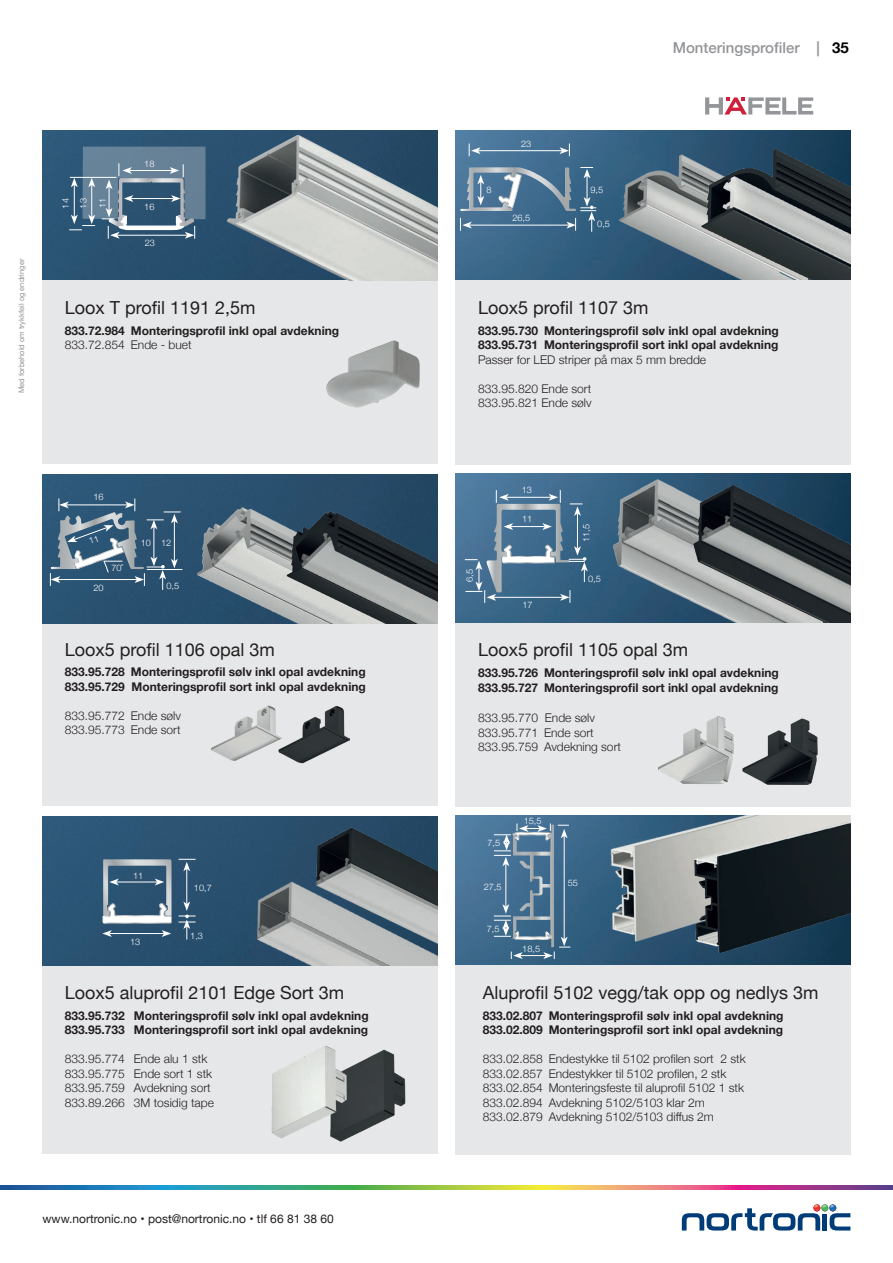
<style>
.page{position:relative;width:893px;height:1263px;background:#fff}
.page>*{position:absolute;margin:0;border:0;box-sizing:border-box;transform-origin:0 0}
.t1{font:18px "Helvetica Neue";color:#231f20}
.t2{font:500 15px "Helvetica Neue";color:#939598}
.t3{font:700 12px/14.5px "Helvetica Neue";color:#231f20}
.t4{font:300 12px/14.5px "Helvetica Neue";color:#231f20}
.t5{font:12px "Helvetica Neue";color:#231f20}
.t6{font:300 9px/17.4px "Helvetica Neue";color:#fff}
.t7{font:7.5px "Helvetica Neue";color:#939598}
.s1{font-weight:700}
.s2{font-weight:700;color:#000001}
</style>
<div class="page">
<svg style="left:682px;top:1204px;width:168px;height:26px"></svg>
<svg style="left:0;top:1186px;width:893px;height:3px;background:#818c7f"></svg>
<div style="left:455px;top:133px;width:396px;height:332px;background:#e6e7e9"></div>
<img style="left:455px;top:131px;width:396px;height:149px">
<div style="left:42px;top:132px;width:396px;height:332px;background:#e6e7e9"></div>
<div style="left:42px;top:131px;width:396px;height:149px;background:#2a5271"></div>
<img style="left:223px;top:132px;width:215px;height:149px">
<svg style="left:69px;top:147px;width:137px;height:92px;background:#5f7c93"></svg>
<img style="left:326px;top:340px;width:94px;height:68px">
<img style="left:617px;top:151px;width:80px;height:129px">
<hr style="left:478px;top:150px;width:84px;height:1px;background:#fff">
<svg style="left:469px;top:144px;width:11px;height:12px"></svg>
<svg style="left:559px;top:144px;width:11px;height:12px"></svg>
<svg style="left:460px;top:167px;width:136px;height:65px;background:#5d809c"></svg>
<div style="left:455px;top:475px;width:396px;height:332px;background:#e6e7e9"></div>
<img style="left:455px;top:473px;width:396px;height:149px">
<div style="left:42px;top:474px;width:396px;height:332px;background:#e6e7e9"></div>
<img style="left:42px;top:474px;width:396px;height:149px">
<img style="left:197px;top:504px;width:83px;height:119px">
<div style="left:455px;top:817px;width:396px;height:337px;background:#e6e7e9"></div>
<img style="left:455px;top:815px;width:396px;height:149px">
<div style="left:42px;top:816px;width:396px;height:338px;background:#e6e7e9"></div>
<img style="left:42px;top:816px;width:270px;height:149px">
<hr style="left:147px;top:569px;width:35px;height:1px;background:#fff">
<img style="left:280px;top:504px;width:158px;height:119px">
<img style="left:281px;top:706px;width:69px;height:57px">
<img style="left:211px;top:705px;width:70px;height:56px">
<img style="left:770px;top:718px;width:48px;height:67px">
<img style="left:607px;top:473px;width:216px;height:149px">
<img style="left:665px;top:483px;width:186px;height:139px">
<img style="left:658px;top:716px;width:112px;height:69px">
<img style="left:251px;top:870px;width:187px;height:95px">
<img style="left:312px;top:816px;width:126px;height:143px">
<svg style="left:103px;top:859px;width:69px;height:64px;background:#6d8699"></svg>
<hr style="left:109px;top:933px;width:55px;height:1px;background:#fff">
<svg style="left:102px;top:930px;width:10px;height:7px"></svg>
<svg style="left:162px;top:930px;width:9px;height:7px"></svg>
<svg style="left:465px;top:490px;width:123px;height:113px;background:#577c99"></svg>
<hr style="left:186px;top:869px;width:1px;height:35px;background:#fff">
<svg style="left:179px;top:859px;width:17px;height:12px"></svg>
<svg style="left:179px;top:901px;width:17px;height:38px"></svg>
<img style="left:333px;top:1049px;width:73px;height:92px">
<img style="left:271px;top:1046px;width:84px;height:92px">
<img style="left:602px;top:815px;width:86px;height:132px">
<img style="left:688px;top:815px;width:163px;height:148px">
<svg style="left:494px;top:823px;width:76px;height:136px;background:#5b7f9b"></svg>
<img style="left:697px;top:139px;width:154px;height:141px">
<svg style="left:705px;top:97px;width:108px;height:18px"></svg>
<svg style="left:50px;top:498px;width:131px;height:92px;background:#4f6f88"></svg>
<p class="t7" style="left:16px;top:393px;width:136px;rotate:-90deg">Med forbehold om trykkfeil og endringer</p>
<p class="t6" style="left:144px;top:154px;width:12px">18</p>
<p class="t6" style="left:56px;top:208px;width:12px;rotate:-90deg">14<br>13</p>
<p class="t6" style="left:144px;top:197px;width:12px">16</p>
<p class="t6" style="left:93px;top:208px;width:12px;rotate:-90deg">11</p>
<p class="t6" style="left:145px;top:234px;width:12px">23</p>
<h1 class="t1" style="left:65px;top:295px;width:192px">Loox T profil 1191 2,5m</h1>
<p class="t3" style="left:65px;top:324px;width:276px">833.72.984 Monteringsprofil inkl opal avdekning</p>
<p class="t4" style="left:65px;top:337px;width:128px">833.72.854 Ende - buet</p>
<p class="t6" style="left:93px;top:488px;width:12px">16</p>
<p class="t6" style="left:93px;top:578px;width:12px">20</p>
<p class="t6" style="left:111px;top:558px;width:13px">70˚</p>
<p class="t6" style="left:141px;top:534px;width:32px">10 12</p>
<p class="t6" style="left:166px;top:577px;width:14px">0,5</p>
<h1 class="t1" style="left:65px;top:637px;width:212px">Loox5 profil 1106 opal 3m</h1>
<p class="t3" style="left:65px;top:665px;width:303px">833.95.728 Monteringsprofil sølv inkl opal avdekning<br>833.95.729 Monteringsprofil sort inkl opal avdekning</p>
<p class="t4" style="left:65px;top:707px;width:118px">833.95.772 Ende sølv<br>833.95.773 Ende sort</p>
<p class="t2" style="left:673px;top:36px;width:178px">Monteringsprofiler <span class="s1">|</span> <span class="s2">35</span></p>
<p class="t6" style="left:521px;top:134px;width:12px">23</p>
<p class="t6" style="left:486px;top:180px;width:7px">8</p>
<p class="t6" style="left:590px;top:181px;width:14px">9,5</p>
<p class="t6" style="left:597px;top:214px;width:14px">0,5</p>
<p class="t6" style="left:512px;top:208px;width:19px">26,5</p>
<h1 class="t1" style="left:478px;top:295px;width:172px">Loox5 profil 1107 3m</h1>
<p class="t3" style="left:478px;top:324px;width:302px">833.95.730 Monteringsprofil sølv inkl opal avdekning<br>833.95.731 Monteringsprofil sort inkl opal avdekning</p>
<p class="t4" style="left:478px;top:351px;width:230px">Passer for LED striper på max 5 mm bredde</p>
<p class="t4" style="left:478px;top:380px;width:115px">833.95.820 Ende sort<br>833.95.821 Ende sølv</p>
<p class="t6" style="left:522px;top:480px;width:12px">13</p>
<p class="t6" style="left:460px;top:582px;width:14px;rotate:-90deg">6,5</p>
<p class="t6" style="left:522px;top:509px;width:12px">11</p>
<p class="t6" style="left:522px;top:596px;width:12px">17</p>
<p class="t6" style="left:577px;top:542px;width:19px;rotate:-90deg">11,5</p>
<p class="t6" style="left:588px;top:569px;width:14px">0,5</p>
<h1 class="t1" style="left:478px;top:637px;width:212px">Loox5 profil 1105 opal 3m</h1>
<p class="t3" style="left:478px;top:666px;width:302px">833.95.726 Monteringsprofil sølv inkl opal avdekning<br>833.95.727 Monteringsprofil sort inkl opal avdekning</p>
<p class="t4" style="left:478px;top:709px;width:144px">833.95.770 Ende sølv<br>833.95.771 Ende sort<br>833.95.759 Avdekning sort</p>
<p class="t6" style="left:487px;top:834px;width:14px">7,5</p>
<p class="t6" style="left:524px;top:812px;width:19px">15,5</p>
<p class="t6" style="left:133px;top:866px;width:12px">11</p>
<p class="t6" style="left:130px;top:932px;width:12px">13</p>
<p class="t6" style="left:194px;top:878px;width:19px">10,7</p>
<p class="t6" style="left:484px;top:877px;width:19px">27,5</p>
<p class="t6" style="left:568px;top:874px;width:12px">55</p>
<p class="t6" style="left:190px;top:926px;width:14px">1,3</p>
<p class="t6" style="left:487px;top:919px;width:14px">7,5</p>
<p class="t6" style="left:522px;top:940px;width:19px">18,5</p>
<h1 class="t1" style="left:65px;top:979px;width:281px">Loox5 aluprofil 2101 Edge Sort 3m</h1>
<p class="t3" style="left:65px;top:1008px;width:305px">833.95.732 Monteringsprofil sølv inkl opal avdekning<br>833.95.733 Monteringsprofil sort inkl opal avdekning</p>
<p class="t4" style="left:65px;top:1051px;width:151px">833.95.774 Ende alu 1 stk<br>833.95.775 Ende sort 1 stk<br>833.95.759 Avdekning sort<br>833.89.266 3M tosidig tape</p>
<h1 class="t1" style="left:483px;top:979px;width:337px">Aluprofil 5102 vegg/tak opp og nedlys 3m</h1>
<p class="t3" style="left:483px;top:1008px;width:302px">833.02.807 Monteringsprofil sølv inkl opal avdekning<br>833.02.809 Monteringsprofil sort inkl opal avdekning</p>
<p class="t4" style="left:483px;top:1051px;width:264px">833.02.858 Endestykke til 5102 profilen sort 2 stk 833.02.857 Endestykker til 5102 profilen, 2 stk 833.02.854 Monteringsfeste til aluprofil 5102 1 stk 833.02.894 Avdekning 5102/5103 klar 2m 833.02.879 Avdekning 5102/5103 diffus 2m</p>
<p class="t5" style="left:43px;top:1210px;width:293px">www.nortronic.no • post@nortronic.no • tlf 66 81 38 60</p>
</div>
